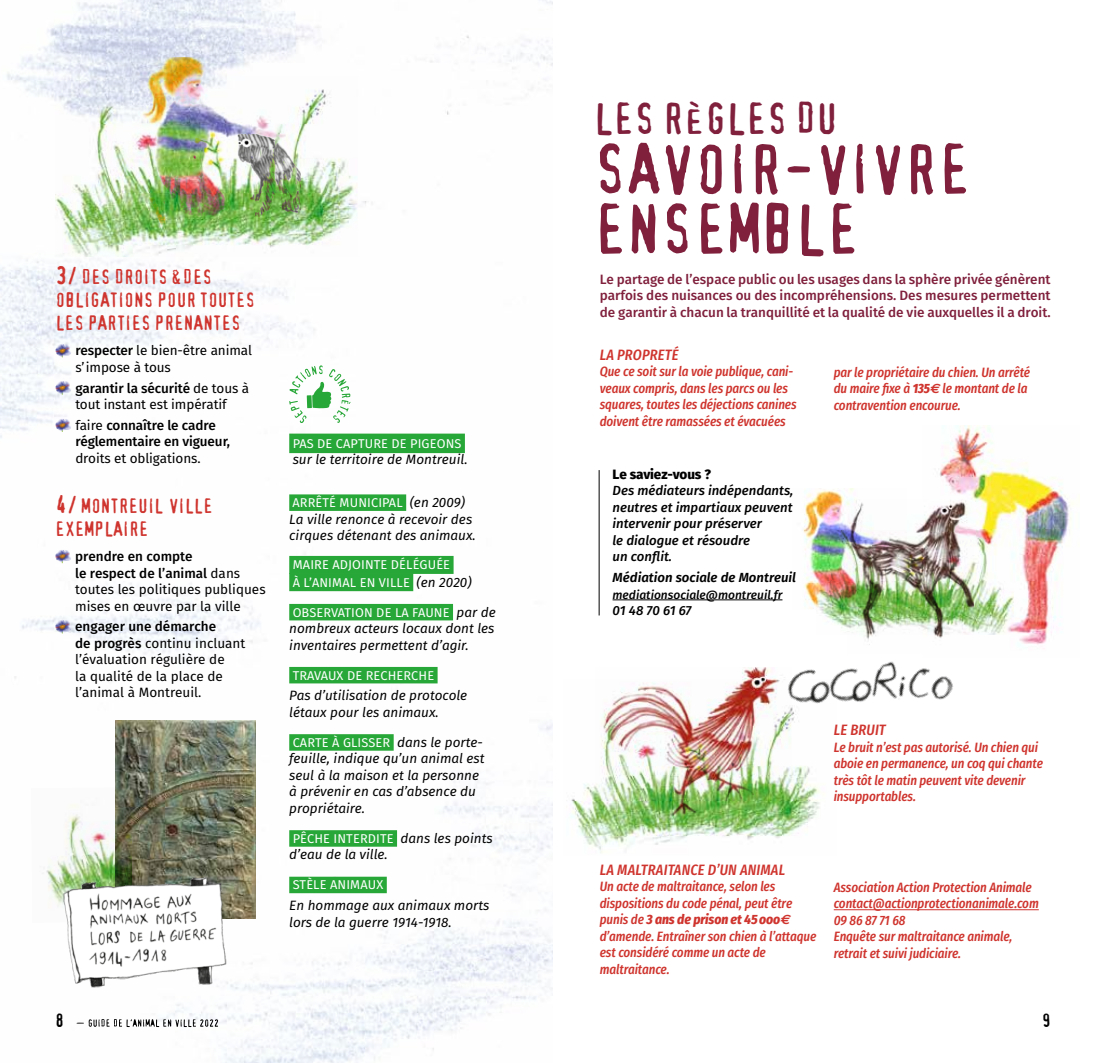
<style>
.page{position:relative;width:1106px;height:1063px;background:#fff}
.page>*{position:absolute;margin:0;border:0;box-sizing:border-box;transform-origin:0 0}
.t1{font:67.05px/60px "Confidential";color:#80203d}
.t2{font:42px "Confidential";color:#80203d}
.t3{font:19.5px/23.4px "Confidential";color:#cf342e}
.t4{font:18px "Confidential";color:#000}
.t5{font:italic 500 15px "Fira Sans Condensed";letter-spacing:.01em;color:#cf342e}
.t6{font:italic 500 13.5px/16.5px "Fira Sans Condensed";letter-spacing:-.01em;color:#cf342e}
.t7{font:italic 13.5px/16.5px "Fira Sans";color:#000}
.t8{font:13.5px/16.5px "Fira Sans";color:#000}
.t9{font:500 13.5px/16.5px "Fira Sans";color:#80203d;text-align:justify}
.t10{font:500 13.5px/16.5px "Fira Sans";letter-spacing:-.01em;color:#000}
.t11{font:800 13.5px "Fira Sans";letter-spacing:-.01em;color:#000}
.t12{font:italic 500 13.2px/16.5px "Fira Sans";color:#000}
.t13{font:italic 600 13.2px "Fira Sans";color:#000}
.t14{font:12.75px/17.2px "Fira Sans";letter-spacing:.01em;color:#fff}
.t15{font:italic 500 12px "Fira Sans";color:#000}
.s1{font-size:24px}
.s2{font-weight:500}
.s3{font-weight:400}
.s4{font-style:italic;font-size:13.5px;color:#000}
.s5{font-family:"Fira Sans";font-weight:800;font-stretch:extra-condensed}
.s6{font-family:"Euro Sans";font-weight:700}
.s7{font-weight:800}
</style>
<div class="page">
<img style="left:0;top:0;width:553px;height:1063px">
<img style="left:55px;top:549px;width:17px;height:14px">
<img style="left:55px;top:619px;width:17px;height:15px">
<svg style="left:77px;top:1019px;width:141px;height:8px"></svg>
<img style="left:55px;top:77px;width:302px;height:179px">
<img style="left:206px;top:44px;width:95px;height:192px">
<img style="left:131px;top:57px;width:180px;height:178px">
<img style="left:55px;top:343px;width:17px;height:15px">
<img style="left:55px;top:380px;width:17px;height:15px">
<img style="left:55px;top:418px;width:17px;height:14px">
<div style="left:289px;top:494px;width:117px;height:17px;background:#27a737"></div>
<div style="left:289px;top:556px;width:164px;height:18px;background:#27a737"></div>
<div style="left:289px;top:573px;width:124px;height:18px;background:#27a737"></div>
<div style="left:289px;top:604px;width:164px;height:16px;background:#27a737"></div>
<div style="left:289px;top:667px;width:148px;height:16px;background:#27a737"></div>
<div style="left:289px;top:734px;width:105px;height:17px;background:#27a737"></div>
<div style="left:289px;top:830px;width:108px;height:17px;background:#27a737"></div>
<div style="left:289px;top:877px;width:98px;height:16px;background:#27a737"></div>
<div style="left:289px;top:434px;width:176px;height:19px;background:#27a737"></div>
<img style="left:803px;top:488px;width:51px;height:78px">
<img style="left:816px;top:531px;width:31px;height:35px">
<img style="left:847px;top:500px;width:75px;height:66px">
<img style="left:922px;top:426px;width:151px;height:220px">
<img style="left:571px;top:784px;width:249px;height:69px">
<img style="left:595px;top:667px;width:196px;height:150px">
<img style="left:756px;top:566px;width:236px;height:228px">
<hr style="left:833px;top:909px;width:205px;height:1px;background:#cf342e">
<hr style="left:612px;top:600px;width:170px;height:1px;background:#000">
<hr style="left:598px;top:470px;width:1px;height:145px;background:#000">
<svg style="left:289px;top:365px;width:61px;height:58px"></svg>
<img style="left:115px;top:720px;width:140px;height:198px">
<img style="left:31px;top:787px;width:101px;height:136px">
<img style="left:60px;top:874px;width:179px;height:115px">
<h3 class="t3" style="left:55px;top:265px;width:201px"><span class="s1">3/</span> DES DROITS &amp; DES<br>OBLIGATIONS POUR TOUTES<br>LES PARTIES PRENANTES</h3>
<p class="t8" style="left:75px;top:342px;width:178px"><span class="s2">respecter</span> le bien-être animal s’impose à tous</p>
<p class="t8" style="left:75px;top:379px;width:175px"><span class="s2">garantir la sécurité</span> de tous à tout instant est impératif</p>
<p class="t10" style="left:75px;top:416px;width:156px"><span class="s3">faire</span> connaître le cadre réglementaire en vigueur,</p>
<p class="t8" style="left:75px;top:450px;width:127px">droits et obligations.</p>
<h3 class="t3" style="left:55px;top:494px;width:159px"><span class="s1">4/</span> MONTREUIL VILLE<br>EXEMPLAIRE</h3>
<p class="t8" style="left:75px;top:548px;width:192px"><span class="s2">prendre en compte<br>le respect de l’animal</span> dans toutes les politiques publiques mises en œuvre par la ville</p>
<p class="t8" style="left:75px;top:618px;width:172px"><span class="s2">engager une démarche<br>de progrès</span> continu incluant l’évaluation régulière de<br>la qualité de la place de l’animal à Montreuil.</p>
<p class="t14" style="left:293px;top:434px;width:170px">PAS DE CAPTURE DE PIGEONS</p>
<p class="t7" style="left:293px;top:451px;width:176px">sur le territoire de Montreuil.</p>
<p class="t14" style="left:292px;top:494px;width:174px">ARRÊTÉ MUNICIPAL <span class="s4">(en 2009)</span></p>
<p class="t7" style="left:289px;top:510px;width:188px">La ville renonce à recevoir des cirques détenant des animaux.</p>
<p class="t14" style="left:293px;top:556px;width:180px">MAIRE ADJOINTE DÉLÉGUÉE<br>À L’ANIMAL EN VILLE <span class="s4">(en 2020)</span></p>
<p class="t14" style="left:293px;top:603px;width:205px">OBSERVATION DE LA FAUNE <span class="s4">par de</span></p>
<p class="t7" style="left:289px;top:620px;width:207px">nombreux acteurs locaux dont les inventaires permettent d’agir.</p>
<p class="t14" style="left:293px;top:666px;width:143px">TRAVAUX DE RECHERCHE</p>
<p class="t7" style="left:289px;top:687px;width:179px">Pas d’utilisation de protocole létaux pour les animaux.</p>
<p class="t14" style="left:293px;top:734px;width:192px">CARTE À GLISSER <span class="s4">dans le porte-</span></p>
<p class="t7" style="left:289px;top:750px;width:197px">feuille, indique qu’un animal est seul à la maison et la personne à prévenir en cas d’absence du propriétaire.</p>
<p class="t14" style="left:293px;top:830px;width:201px">PÊCHE INTERDITE <span class="s4">dans les points</span></p>
<p class="t7" style="left:289px;top:846px;width:100px">d’eau de la ville.</p>
<p class="t14" style="left:293px;top:876px;width:92px">STÈLE ANIMAUX</p>
<p class="t7" style="left:289px;top:897px;width:202px">En hommage aux animaux morts lors de la guerre 1914-1918.</p>
<h3 class="t4" style="left:55px;top:1013px;width:10px">8</h3>
<h2 class="t2" style="left:593px;top:101px;width:246px">LES RÈGLES DU</h2>
<h1 class="t1" style="left:593px;top:141px;width:379px">SAVOIR-VIVRE<br>ENSEMBLE</h1>
<p class="t9" style="left:600px;top:270px;width:452px">Le partage de l’espace public ou les usages dans la sphère privée génèrent parfois des nuisances ou des incompréhensions. Des mesures permettent de garantir à chacun la tranquillité et la qualité de vie auxquelles il a droit.</p>
<p class="t5" style="left:600px;top:344px;width:80px">LA PROPRETÉ</p>
<p class="t6" style="left:600px;top:363px;width:198px">Que ce soit sur la voie publique, cani&shy;veaux compris, dans les parcs ou les squares, toutes les déjections canines doivent être ramassées et évacuées</p>
<p class="t6" style="left:833px;top:364px;width:198px">par le propriétaire du chien. Un arrêté du maire fixe à <span class="s5">135</span><span class="s6">e</span> le montant de la contravention encourue.</p>
<p class="t11" style="left:612px;top:462px;width:100px">Le saviez-vous ?</p>
<p class="t12" style="left:612px;top:483px;width:182px">Des médiateurs indépendants, neutres et impartiaux peuvent intervenir pour préserver<br>le dialogue et résoudre<br>un conflit.</p>
<p class="t13" style="left:612px;top:567px;width:185px">Médiation sociale de Montreuil</p>
<p class="t15" style="left:612px;top:586px;width:171px">mediationsociale@montreuil.fr</p>
<p class="t12" style="left:612px;top:602px;width:80px">01 48 70 61 67</p>
<p class="t5" style="left:833px;top:719px;width:53px">LE BRUIT</p>
<p class="t6" style="left:833px;top:739px;width:211px">Le bruit n’est pas autorisé. Un chien qui aboie en permanence, un coq qui chante très tôt le matin peuvent vite devenir insupportables.</p>
<p class="t5" style="left:600px;top:859px;width:187px">LA MALTRAITANCE D’UN ANIMAL</p>
<p class="t6" style="left:600px;top:878px;width:218px">Un acte de maltraitance, selon les dispositions du code pénal, peut être punis de <span class="s7">3 ans de prison et 45ooo</span><span class="s6">e </span>d’amende. Entraîner son chien à l’attaque est considéré comme un acte de maltraitance.</p>
<p class="t6" style="left:833px;top:879px;width:206px">Association Action Protection Animale contact@actionprotectionanimale.com<br>09 86 87 71 68<br>Enquête sur maltraitance animale, retrait et suivi judiciaire.</p>
<h3 class="t4" style="left:1041px;top:1013px;width:10px">9</h3>
</div>
